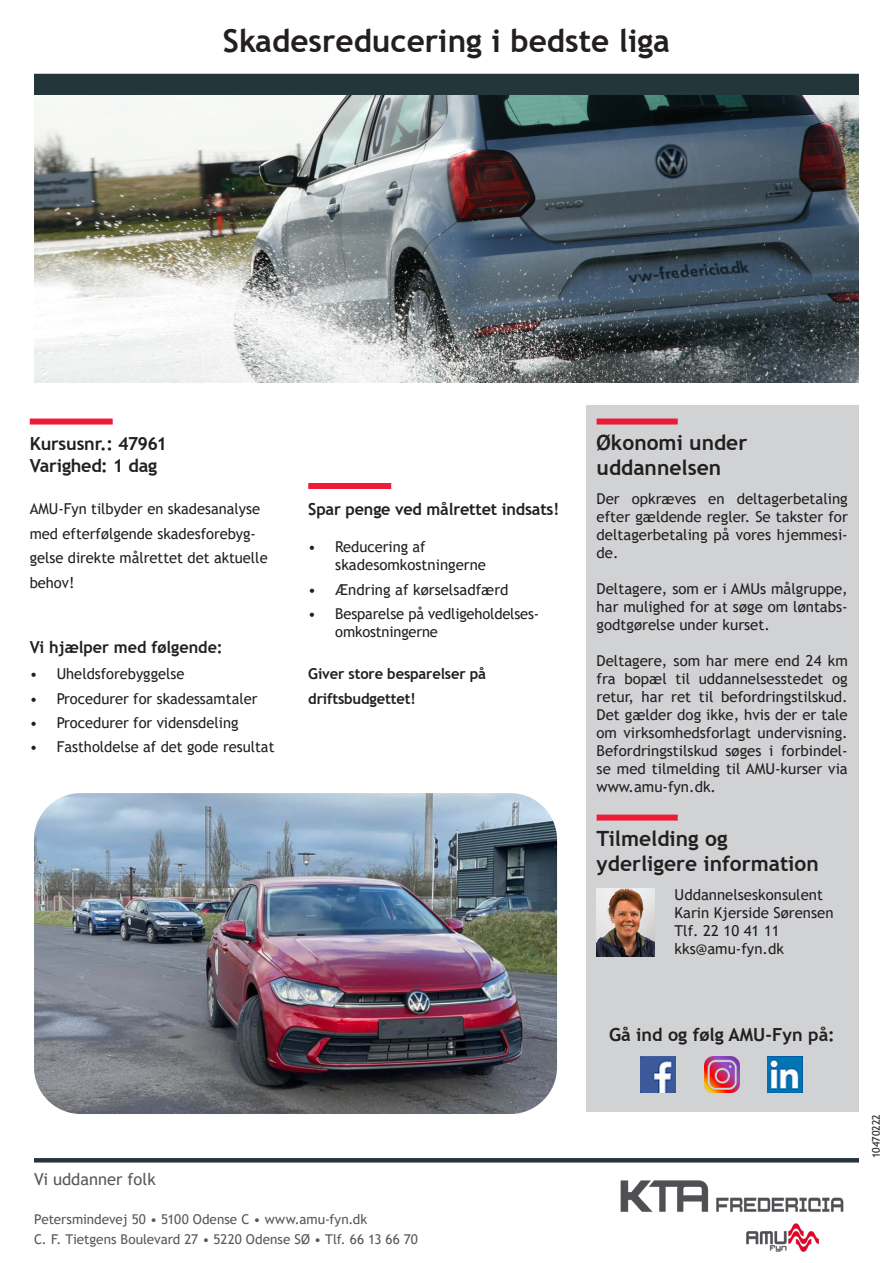
<style>
.page{position:relative;width:893px;height:1263px;background:#fff}
.page>*{position:absolute;margin:0;border:0;box-sizing:border-box;transform-origin:0 0}
.t1{font:700 31.5px "Trebuchet MS";color:#231f20}
.Afsnitsstreg_FED_bro{font:700 21px/25.2px "Trebuchet MS";color:#231f20}
.Afsnitsstreg_FED_bro-2{font:700 18px/21.6px "Trebuchet MS";letter-spacing:-.01em;color:#231f20}
.brødtekst_brochurer{font:700 18px "Trebuchet MS";color:#231f20}
.Afsnitsstreg_ALM_bro{font:700 16.5px "Trebuchet MS";letter-spacing:-.01em;color:#231f20}
.t2{font:16.5px "Trebuchet MS";color:#57585a}
.brødtekst_brochurer-2{font:15px/18px "Trebuchet MS";color:#231f20;text-align:justify}
.t3{font:700 15px "Trebuchet MS";letter-spacing:-.01em;color:#231f20}
.brødtekst_brochurer-3{font:13.5px "Trebuchet MS";color:#57585a}
.brødtekst_brochurer-4{font:10.5px "Trebuchet MS";color:#231f20}
</style>
<div class="page">
<div style="left:34px;top:74px;width:825px;height:22px;background:#25363a"></div>
<img style="left:620px;top:1180px;width:224px;height:72px">
<svg style="left:34px;top:1158px;width:825px;height:4px;background:#28393d"></svg>
<div style="left:586px;top:405px;width:273px;height:707px;background:#d1d2d4"></div>
<div style="left:30px;top:418px;width:83px;height:6px;background:#ed1a3a"></div>
<div style="left:308px;top:483px;width:83px;height:6px;background:#ed1a3a"></div>
<div style="left:597px;top:418px;width:81px;height:6px;background:#ed1a3a"></div>
<div style="left:597px;top:814px;width:81px;height:6px;background:#ed1a3a"></div>
<img style="left:597px;top:889px;width:58px;height:68px">
<img style="left:640px;top:1056px;width:36px;height:36px">
<img style="left:704px;top:1056px;width:36px;height:36px">
<img style="left:767px;top:1056px;width:35px;height:36px">
<img style="left:34px;top:793px;width:523px;height:321px">
<img style="left:34px;top:96px;width:825px;height:287px">
<p class="t1" style="left:223px;top:21px;width:449px">Skadesreducering i bedste liga</p>
<p class="Afsnitsstreg_FED_bro-2" style="left:30px;top:433px;width:139px">Kursusnr.: 47961<br>Varighed: 1 dag</p>
<p class="brødtekst_brochurer-2" style="left:30px;top:500px;width:232px">AMU-Fyn tilbyder en skadesanalyse</p>
<p class="brødtekst_brochurer-2" style="left:30px;top:524px;width:228px">med efterfølgende skadesforebyg-</p>
<p class="brødtekst_brochurer-2" style="left:30px;top:549px;width:239px">gelse direkte målrettet det aktuelle</p>
<p class="brødtekst_brochurer-2" style="left:30px;top:573px;width:46px">behov!</p>
<p class="Afsnitsstreg_ALM_bro" style="left:30px;top:637px;width:195px">Vi hjælper med følgende:</p>
<p class="brødtekst_brochurer-2" style="left:30px;top:665px;width:156px">• Uheldsforebyggelse</p>
<p class="brødtekst_brochurer-2" style="left:30px;top:689px;width:229px">• Procedurer for skadessamtaler</p>
<p class="brødtekst_brochurer-2" style="left:30px;top:714px;width:210px">• Procedurer for vidensdeling</p>
<p class="brødtekst_brochurer-2" style="left:30px;top:738px;width:246px">• Fastholdelse af det gode resultat</p>
<p class="Afsnitsstreg_ALM_bro" style="left:308px;top:498px;width:253px">Spar penge ved målrettet indsats!</p>
<p class="brødtekst_brochurer-2" style="left:335px;top:538px;width:152px;text-indent:-27px">• Reducering af skadesomkostningerne</p>
<p class="brødtekst_brochurer-2" style="left:308px;top:580px;width:202px">• Ændring af kørselsadfærd</p>
<p class="brødtekst_brochurer-2" style="left:335px;top:605px;width:205px;text-indent:-27px">• Besparelse på vedligeholdelses&shy;omkostningerne</p>
<p class="t3" style="left:308px;top:665px;width:179px">Giver store besparelser på</p>
<p class="t3" style="left:308px;top:689px;width:109px">driftsbudgettet!</p>
<p class="t2" style="left:34px;top:1168px;width:123px">Vi uddanner folk</p>
<p class="brødtekst_brochurer-3" style="left:34px;top:1211px;width:335px">Petersmindevej 50 • 5100 Odense C • www.amu-fyn.dk</p>
<p class="brødtekst_brochurer-3" style="left:34px;top:1231px;width:385px">C. F. Tietgens Boulevard 27 • 5220 Odense SØ • Tlf. 66 13 66 70</p>
<p class="Afsnitsstreg_FED_bro" style="left:597px;top:430px;width:152px">Økonomi under uddannelsen</p>
<p class="brødtekst_brochurer-2" style="left:597px;top:490px;width:253px">Der opkræves en deltagerbetaling efter gældende regler. Se takster for deltagerbetaling på vores hjemmesi&shy;de.</p>
<p class="brødtekst_brochurer-2" style="left:597px;top:580px;width:253px">Deltagere, som er i AMUs målgruppe, har mulighed for at søge om løntabs&shy;godtgørelse under kurset.</p>
<p class="brødtekst_brochurer-2" style="left:597px;top:652px;width:253px">Deltagere, som har mere end 24 km fra bopæl til uddannelsesstedet og retur, har ret til befordringstilskud.<br>Det gælder dog ikke, hvis der er tale om virksomhedsforlagt undervisning.<br>Befordringstilskud søges i forbindel&shy;se med tilmelding til AMU-kurser via www.amu-fyn.dk.</p>
<p class="Afsnitsstreg_FED_bro" style="left:597px;top:826px;width:224px">Tilmelding og yderligere information</p>
<p class="brødtekst_brochurer-2" style="left:675px;top:886px;width:150px">Uddannelseskonsulent</p>
<p class="brødtekst_brochurer-2" style="left:675px;top:904px;width:160px">Karin Kjerside Sørensen</p>
<p class="brødtekst_brochurer-2" style="left:675px;top:922px;width:107px">Tlf. 22 10 41 11</p>
<p class="brødtekst_brochurer-2" style="left:675px;top:940px;width:111px">kks@amu-fyn.dk</p>
<p class="brødtekst_brochurer" style="left:609px;top:1023px;width:227px">Gå ind og følg AMU-Fyn på:</p>
<p class="brødtekst_brochurer-4" style="left:869px;top:1158px;width:46px;rotate:-90deg">10470222</p>
</div>
